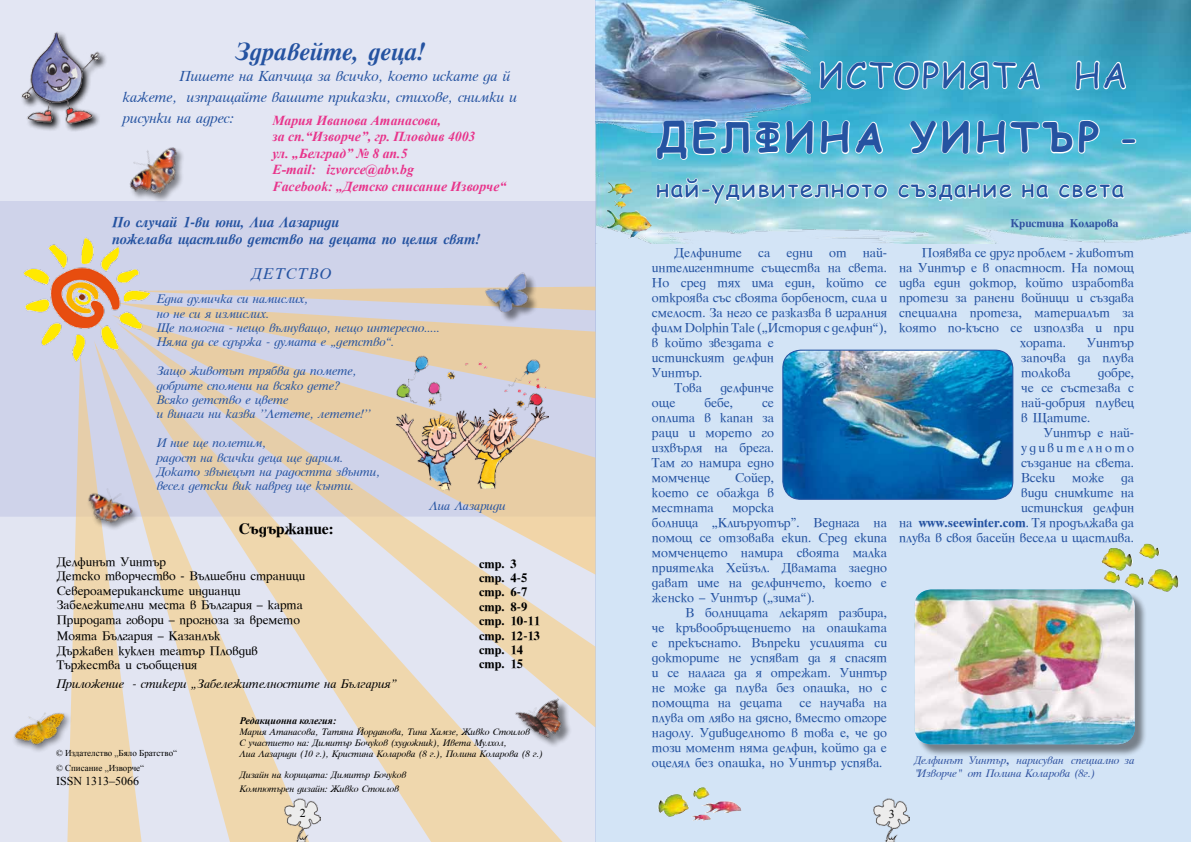
<style>
.page{position:relative;width:1191px;height:842px;background:#fff}
.page>*{position:absolute;margin:0;border:0;box-sizing:border-box;transform-origin:0 0}
.t1{font:700 40.7px "Comic Sans MS";letter-spacing:.1em;color:#2553a1}
.t2{font:34.1px "Comic Sans MS";letter-spacing:.05em;color:#2553a1}
.t3{font:24px "Comic Sans MS";letter-spacing:.05em;color:#2553a1}
.t4{font:italic 24px "Timok U Bold";color:#2553a1}
.t5{font:15px "Timok U Bold";color:#000}
.t6{font:15px "Timok U Italic";letter-spacing:.1em;color:#2553a1}
.t7{font:14px/21px "Timok U Italic";color:#2553a1}
.t8{font:italic 14px/16.8px "Timok U Bold";color:#2553a1}
.t9{font:italic 700 13.7px/16.5px "Times New Roman";color:#e8348b}
.t10{font:12.5px/15px "Timok U";color:#2553a1;text-align:justify}
.t11{font:12px/14.4px "Timok U Italic";color:#2553a1}
.t12{font:12px/14.4px "Timok U";color:#000}
.t13{font:12px/14.4px "Timok U Bold";color:#000}
.t14{font:12px "Timok U Italic";color:#000}
.t15{font:12px "Times New Roman";color:#000}
.t16{font:11px "Timok U Bold";color:#2f52a0}
.t17{font:10.5px/12.6px "Timok U Italic";color:#2f52a0}
.t18{font:italic 700 10px "Times New Roman";color:#000}
.t19{font:9px/10.8px "Timok U Italic";color:#000}
.t20{font:9px/14.4px "Times New Roman";color:#000}
.s1{font-size:34.6px}
.s2{font-weight:400}
.s3{font-family:"Timok U Bold"}
</style>
<div class="page">
<div style="left:595px;top:0;width:596px;height:842px;background:#d3e4f6"></div>
<img style="left:596px;top:0;width:595px;height:243px">
<img style="left:873px;top:799px;width:36px;height:43px">
<img style="left:596px;top:0;width:59px;height:133px">
<img style="left:783px;top:350px;width:229px;height:149px">
<div style="left:782px;top:350px;width:231px;height:150px;border:1px solid #2553a1;border-radius:18px"></div>
<svg style="left:655px;top:0;width:482px;height:206px;background:#6db8d0"></svg>
<div style="left:916px;top:591px;width:231px;height:166px;background:#000;opacity:.44"></div>
<img style="left:914px;top:589px;width:220px;height:155px">
<img style="left:1148px;top:569px;width:30px;height:22px">
<img style="left:658px;top:794px;width:30px;height:22px">
<img style="left:1139px;top:544px;width:20px;height:14px">
<img style="left:1131px;top:556px;width:2px;height:10px">
<img style="left:1102px;top:548px;width:29px;height:22px">
<img style="left:1125px;top:574px;width:18px;height:13px">
<img style="left:1104px;top:571px;width:15px;height:12px">
<img style="left:693px;top:787px;width:16px;height:12px">
<img style="left:607px;top:210px;width:44px;height:29px">
<img style="left:607px;top:182px;width:26px;height:17px">
<svg style="left:614px;top:201px;width:12px;height:8px"></svg>
<img style="left:702px;top:801px;width:39px;height:12px">
<img style="left:692px;top:815px;width:19px;height:5px">
<div style="left:0;top:0;width:596px;height:201px;background:#e3e6f3"></div>
<div style="left:0;top:201px;width:596px;height:641px;background:#cfd3ea"></div>
<svg style="left:0;top:363px;width:94px;height:479px;background:#dedbe1"></svg>
<svg style="left:152px;top:270px;width:444px;height:26px;background:#d5d1d8"></svg>
<svg style="left:575px;top:296px;width:21px;height:457px;background:#e3d5c4"></svg>
<svg style="left:97px;top:296px;width:478px;height:546px;background:#e3d9cf"></svg>
<img style="left:285px;top:799px;width:36px;height:43px">
<div style="left:20px;top:31px;width:88px;height:102px;background:#000;opacity:.98"></div>
<img style="left:22px;top:31px;width:85px;height:94px">
<img style="left:395px;top:340px;width:153px;height:154px">
<img style="left:23px;top:237px;width:129px;height:126px">
<img style="left:116px;top:131px;width:72px;height:70px">
<div style="left:486px;top:274px;width:52px;height:49px;background:#000;opacity:.46"></div>
<img style="left:480px;top:270px;width:52px;height:44px">
<div style="left:517px;top:700px;width:56px;height:48px;background:#e2e5f2"></div>
<img style="left:514px;top:684px;width:61px;height:62px">
<img style="left:1px;top:693px;width:76px;height:73px">
<div style="left:86px;top:489px;width:54px;height:43px;background:#000;opacity:.44"></div>
<img style="left:83px;top:482px;width:51px;height:44px">
<h3 class="t4" style="left:236px;top:36px;width:191px">Здравейте, деца!</h3>
<p class="t7" style="left:123px;top:66px;width:396px;text-indent:57px">Пишете на Капчица за всичко, което искате да й кажете, изпращайте вашите приказки, стихове, снимки и рисунки на адрес:</p>
<p class="t9" style="left:272px;top:112px;width:235px">Мария Иванова Атанасова,<br>за сп.“Изворче”, гр. Пловдив 4003<br>ул. „Белград” № 8 ап.5<br>Е-mail: izvorce@abv.bg<br>Facebook: „Детско списание Изворче“</p>
<p class="t8" style="left:112px;top:213px;width:369px">По случай 1-ви юни, Лиа Лазариди<br>пожелава щастливо детство на децата по целия свят!</p>
<p class="t6" style="left:252px;top:264px;width:81px">ДЕТСТВО</p>
<p class="t11" style="left:157px;top:292px;width:285px">Една думичка си намислих,<br>но не си я измислих.<br>Ще помогна - нещо вълнуващо, нещо интересно…..<br>Няма да се сдържа - думата е „детство“.</p>
<p class="t11" style="left:157px;top:364px;width:215px">Защо животът трябва да помете, добрите спомени на всяко дете?<br>Всяко детство е цвете<br>и винаги ни казва ’’Летете, летете!’’</p>
<p class="t11" style="left:157px;top:436px;width:225px">И ние ще полетим,<br>радост на всички деца ще дарим.<br>Докато звънецът на радостта звънти, весел детски вик навред ще кънти.</p>
<p class="t5" style="left:239px;top:517px;width:96px">Съдържание:</p>
<p class="t12" style="left:57px;top:554px;width:250px">Делфинът Уинтър<br>Детско творчество - Вълшебни страници Североамериканските индианци Забележителни места в България – карта Природата говори – прогноза за времето</p>
<p class="t12" style="left:57px;top:628px;width:203px">Моята България – Казанлък<br>Държавен куклен театър Пловдив<br>Тържества и съобщения</p>
<p class="t14" style="left:57px;top:676px;width:341px">Приложение - стикери „Забележителностите на България”</p>
<p class="t11" style="left:430px;top:498px;width:78px">Лиа Лазариди</p>
<p class="t13" style="left:479px;top:556px;width:63px">стр. 3 стр. 4-5 стр. 6-7 стр. 8-9 стр. 10-11 стр. 12-13 стр. 14 стр. 15</p>
<p class="t20" style="left:56px;top:746px;width:123px">© Издателство „Бяло Братство“ © Списание „Изворче“</p>
<p class="t15" style="left:56px;top:773px;width:85px">ISSN 1313–5066</p>
<p class="t18" style="left:240px;top:714px;width:98px">Редакционна колегия:</p>
<p class="t19" style="left:240px;top:726px;width:305px">Мария Атанасова, Татяна Йорданова, Тина Хамзе, Живко Стоилов<br>С участието на: Димитър Бочуков (художник), Ивета Мулхол,<br>Лиа Лазариди (10 г.), Кристина Коларова (8 г.), Полина Коларова (8 г.)</p>
<p class="t19" style="left:240px;top:768px;width:168px;line-height:13.2px">Дизайн на корицата: Димитър Бочуков<br>Компютърен дизайн: Живко Стоилов</p>
<p class="t15" style="left:300px;top:805px;width:7px">2</p>
<h2 class="t2" style="left:818px;top:50px;width:310px">ИСТОРИЯТА <span class="s1">НА</span></h2>
<h1 class="t1" style="left:656px;top:107px;width:482px">ДЕЛФИНА УИНТЪР <span class="s2">-</span></h1>
<h3 class="t3" style="left:656px;top:171px;width:469px">най-удивителното създание на света</h3>
<p class="t10" style="left:674px;top:245px;width:69px">Делфините</p>
<p class="t10" style="left:758px;top:245px;width:14px">са</p>
<p class="t10" style="left:786px;top:245px;width:28px">едни</p>
<p class="t10" style="left:829px;top:245px;width:19px">от</p>
<p class="t10" style="left:863px;top:245px;width:26px">най-</p>
<p class="t10" style="left:652px;top:260px;width:237px">интелигентните същества на света.</p>
<p class="t10" style="left:652px;top:275px;width:236px">Но сред тях има един, който се</p>
<p class="t10" style="left:652px;top:290px;width:236px">откроява със своята борбеност, сила и</p>
<p class="t10" style="left:652px;top:305px;width:236px">смелост. За него се разказва в игралния</p>
<p class="t10" style="left:652px;top:320px;width:236px">филм Dolphin Tale („История с делфин“),</p>
<p class="t10" style="left:652px;top:335px;width:124px">в който звездата е</p>
<p class="t10" style="left:652px;top:350px;width:123px">истинският делфин</p>
<p class="t10" style="left:652px;top:365px;width:52px">Уинтър.</p>
<p class="t10" style="left:674px;top:380px;width:29px">Това</p>
<p class="t10" style="left:720px;top:380px;width:55px">делфинче</p>
<p class="t10" style="left:652px;top:395px;width:25px">още</p>
<p class="t10" style="left:704px;top:395px;width:30px">бебе,</p>
<p class="t10" style="left:652px;top:395px;width:124px;text-indent:110px">се оплита в капан за раци и морето го изхвърля на брега.<br>Там го намира едно момченце</p>
<p class="t10" style="left:652px;top:470px;width:124px;text-indent:83px">Сойер, което се обажда в местната</p>
<p class="t10" style="left:652px;top:500px;width:236px;text-align:left;text-indent:80px">морска<br>болница „Клиъруотър”. Веднага на помощ се отзовава екип. Сред екипа момченцето намира своята малка приятелка Хейзъл. Двамата заедно дават име на делфинчето, което е женско – Уинтър („зима“).</p>
<p class="t10" style="left:652px;top:605px;width:237px;text-indent:34px">В болницата лекарят разбира, че кръвообръщението на опашката е прекъснато. Въпреки усилията си докторите не успяват да я спасят и се налага да я отрежат. Уинтър не може да плува без опашка, но с помощта на децата</p>
<p class="t10" style="left:652px;top:695px;width:237px;text-indent:147px">се научава на плува от ляво на дясно, вместо отгоре надолу. Удивиделното в това е, че до този момент няма делфин, който да е оцелял без опашка, но Уинтър успява.</p>
<p class="t16" style="left:1010px;top:215px;width:110px">Кристина Коларова</p>
<p class="t10" style="left:921px;top:245px;width:214px">Появява се друг проблем - животът</p>
<p class="t10" style="left:899px;top:260px;width:236px">на Уинтър е в опастност. На помощ</p>
<p class="t10" style="left:899px;top:275px;width:236px">идва един доктор, който изработва</p>
<p class="t10" style="left:899px;top:290px;width:236px">протези за ранени войници и създава</p>
<p class="t10" style="left:899px;top:305px;width:236px">специална протеза, материалът за</p>
<p class="t10" style="left:899px;top:320px;width:236px">която по-късно се използва и при</p>
<p class="t10" style="left:1020px;top:335px;width:48px">хората.</p>
<p class="t10" style="left:1021px;top:335px;width:114px;text-indent:66px">Уинтър започва да плува толкова</p>
<p class="t10" style="left:1021px;top:365px;width:115px;text-indent:77px">добре, че се състезава с най-добрия плувец в Щатите.</p>
<p class="t10" style="left:1021px;top:425px;width:115px;text-indent:23px">Уинтър е най&shy;удивителното създание на света.<br>Всеки</p>
<p class="t10" style="left:1072px;top:470px;width:33px">може</p>
<p class="t10" style="left:899px;top:470px;width:236px;text-align:right">да<br>види снимките на<br>истинския делфин<br>на <span class="s3">www.seewinter.com</span>. Тя продължава да плува в своя басейн весела и щастлива.</p>
<p class="t17" style="left:914px;top:754px;width:222px">Делфинът Уинтър<span class="s3">,</span> нарисуван специално за "Изворче" от Полина Коларова (8г.)</p>
<p class="t15" style="left:888px;top:806px;width:7px">3</p>
</div>
